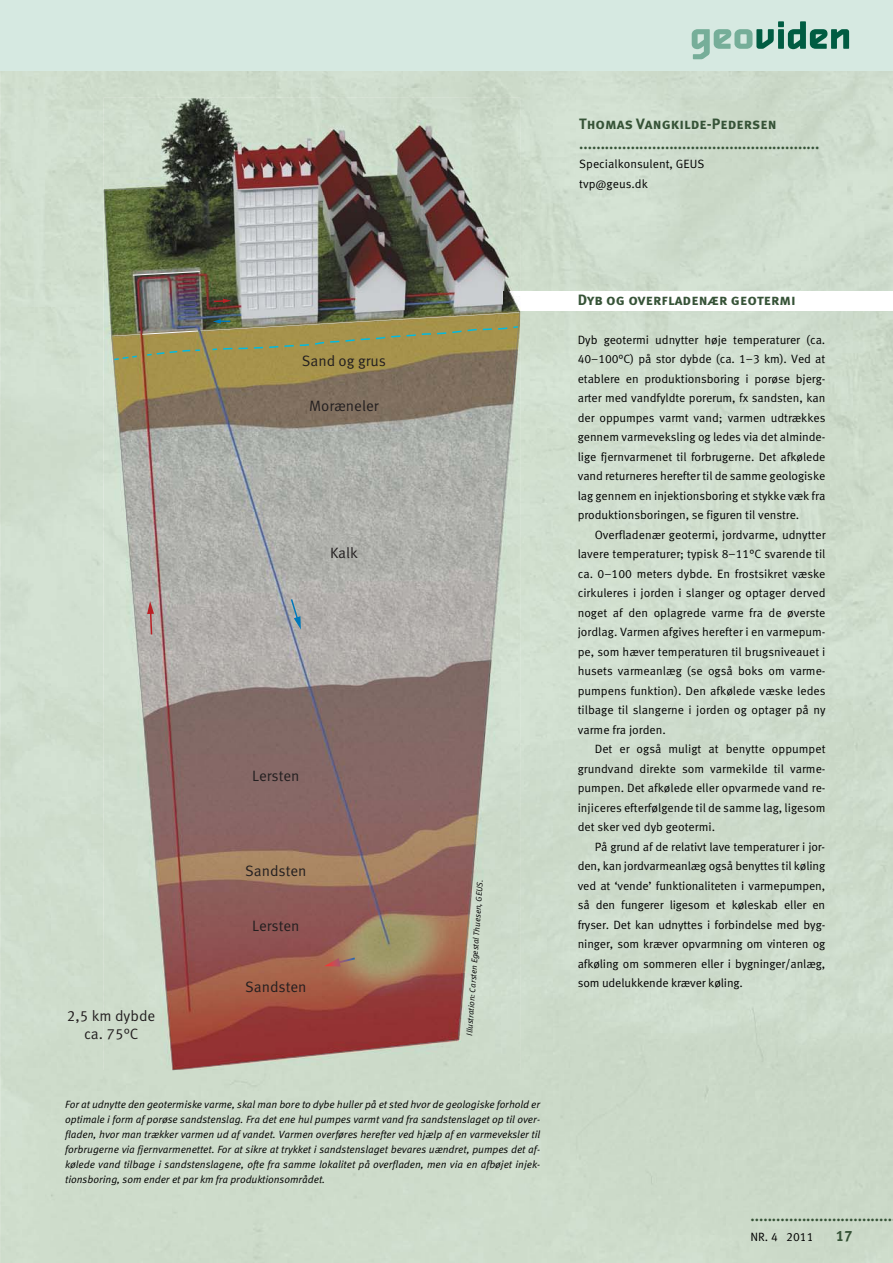
<style>
.page{position:relative;width:893px;height:1263px;background:#fff}
.page>*{position:absolute;margin:0;border:0;box-sizing:border-box;transform-origin:0 0}
.t1{font:700 15px/19.5px "Meta Sc Offc";color:#365337}
.t2{font:15px/18px "Meta Offc Norm";color:#231f20;text-align:center}
.t3{font:700 15px "Meta Offc";color:#365337}
.t4{font:12px/19.5px "Meta Offc Norm";color:#000;text-align:justify}
.t5{font:10.5px/15px "Meta Offc Norm Ita";letter-spacing:-.005em;color:#000;text-align:justify}
.t6{font:8.25px "Meta Offc Norm Ita";color:#000}
</style>
<div class="page">
<img style="left:103px;top:98px;width:417px;height:972px">
<div style="left:0;top:0;width:893px;height:71px;background:#d6e9e1"></div>
<svg style="left:692px;top:21px;width:157px;height:38px"></svg>
<svg style="left:104px;top:187px;width:416px;height:883px;background:#9e8f85"></svg>
<img style="left:112px;top:312px;width:408px;height:49px">
<p class="t1" style="left:579px;top:114px;width:242px">Thomas Vangkilde-Pedersen ........................................................</p>
<p class="t4" style="left:579px;top:155px;width:127px">Specialkonsulent, GEUS tvp@geus.dk</p>
<p class="t2" style="left:302px;top:353px;width:86px">Sand og grus</p>
<p class="t2" style="left:309px;top:398px;width:71px">Moræneler</p>
<p class="t2" style="left:67px;top:1008px;width:90px">2,5 km dybde ca. 75°C</p>
<p class="t2" style="left:330px;top:545px;width:29px">Kalk</p>
<p class="t2" style="left:252px;top:768px;width:49px">Lersten</p>
<p class="t2" style="left:245px;top:863px;width:63px">Sandsten</p>
<p class="t2" style="left:252px;top:918px;width:49px">Lersten</p>
<p class="t2" style="left:245px;top:979px;width:63px">Sandsten</p>
<p class="t6" style="left:466px;top:1035px;width:158px;rotate:-86deg">Illustration: Carsten Egestal Thuesen, GEUS.</p>
<p class="t5" style="left:65px;top:1098px;width:477px">For at udnytte den geotermiske varme, skal man bore to dybe huller på et sted hvor de geologiske forhold er optimale i form af porøse sandstenslag. Fra det ene hul pumpes varmt vand fra sandstenslaget op til over&shy;fladen, hvor man trækker varmen ud af vandet. Varmen overføres herefter ved hjælp af en varmeveksler til forbrugerne via fjernvarmenettet. For at sikre at trykket i sandstenslaget bevares uændret, pumpes det af&shy;kølede vand tilbage i sandstenslagene, ofte fra samme lokalitet på overfladen, men via en afbøjet injek - tionsboring, som ender et par km fra produktionsområdet.</p>
<p class="t1" style="left:578px;top:290px;width:220px">Dyb og overfladenær geotermi</p>
<p class="t4" style="left:578px;top:331px;width:249px">Dyb geotermi udnytter høje temperaturer (ca.<br>40–100°C) på stor dybde (ca. 1–3 km). Ved at etablere en produktionsboring i porøse bjerg - arter med vandfyldte porerum, fx sandsten, kan der oppumpes varmt vand; varmen udtrækkes gennem varmeveksling og ledes via det alminde&shy;lige fjernvarmenet til forbrugerne. Det afkølede vand returneres herefter til de samme geologiske lag gennem en injektionsboring et stykke væk fra produktionsboringen, se figuren til venstre.</p>
<p class="t4" style="left:578px;top:526px;width:249px;text-indent:17px">Overfladenær geotermi, jordvarme, udnytter lavere temperaturer; typisk 8–11°C svarende til ca. 0–100 meters dybde. En frostsikret væske cirkuleres i jorden i slanger og optager derved noget af den oplagrede varme fra de øverste jordlag. Varmen afgives herefter i en varmepum&shy;pe, som hæver temperaturen til brugsniveauet i husets varmeanlæg (se også boks om varme&shy;pumpens funktion). Den afkølede væske ledes tilbage til slangerne i jorden og optager på ny varme fra jorden.</p>
<p class="t4" style="left:578px;top:740px;width:249px;text-indent:17px">Det er også muligt at benytte oppumpet grundvand direkte som varmekilde til varme&shy;pumpen. Det afkølede eller opvarmede vand re&shy;injiceres efterfølgende til de samme lag, ligesom det sker ved dyb geotermi.</p>
<p class="t4" style="left:578px;top:838px;width:249px;text-indent:17px">På grund af de relativt lave temperaturer i jor&shy;den, kan jordvarmeanlæg også benyttes til køling ved at ‘vende’ funktionaliteten i varmepumpen, så den fungerer ligesom et køleskab eller en fryser. Det kan udnyttes i forbindelse med byg&shy;ninger, som kræver opvarmning om vinteren og afkøling om sommeren eller i bygninger/anlæg, som udelukkende kræver køling.</p>
<p class="t1" style="left:750px;top:1206px;width:143px">.................................</p>
<p class="t4" style="left:750px;top:1228px;width:65px">NR. 4 2011</p>
<p class="t3" style="left:836px;top:1229px;width:19px">17</p>
</div>
